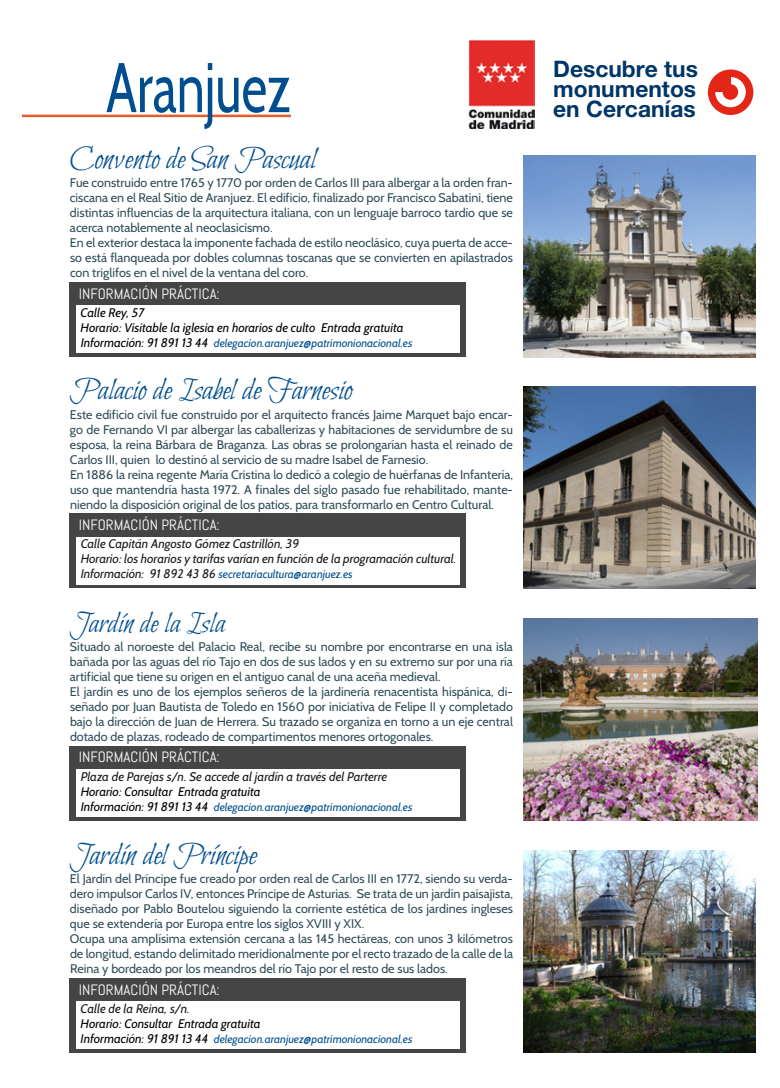
<style>
.page{position:relative;width:780px;height:1088px;background:#fff}
.page>*{position:absolute;margin:0;border:0;box-sizing:border-box;transform-origin:0 0}
.t1{font:70.12px "Cabin";color:#004e8f;scale:.71 1}
.t2{font:32.5px "Bilbo Swash Caps";color:#004e8f}
.t3{font:31.25px "Bilbo Swash Caps";color:#004e8f}
.t4{font:700 22.75px/20px "Helvetica Neue LT Pro";color:#003567;text-align:justify}
.t5{font:15px "Abel";color:#fff}
.t6{font:12.5px/15px "Cabin";color:#2f4b58}
.t7{font:italic 12.5px/15px "Cabin";color:#1a171b}
.t8{font:italic 12.5px/15px "Cabin";color:#000}
.t9{font:italic 11.25px "Cabin";color:#004e8f}
.s1{font-size:12.5px;color:#000}
.s2{font-size:12.5px;color:#1a171b}
</style>
<div class="page">
<hr style="left:23px;top:115px;width:268px;height:2px;background:#e95b29">
<img style="left:523px;top:156px;width:232px;height:202px">
<div style="left:69px;top:282px;width:396px;height:75px;background:#454545"></div>
<div style="left:76px;top:306px;width:383px;height:47px;background:#fff"></div>
<div style="left:69px;top:513px;width:396px;height:75px;background:#454545"></div>
<div style="left:76px;top:537px;width:383px;height:47px;background:#fff"></div>
<div style="left:69px;top:745px;width:396px;height:75px;background:#454545"></div>
<div style="left:76px;top:769px;width:383px;height:47px;background:#fff"></div>
<div style="left:69px;top:978px;width:396px;height:75px;background:#454545"></div>
<div style="left:76px;top:1001px;width:383px;height:47px;background:#fff"></div>
<img style="left:523px;top:387px;width:232px;height:201px">
<img style="left:523px;top:619px;width:234px;height:201px">
<img style="left:523px;top:851px;width:232px;height:202px">
<div style="left:707px;top:69px;width:46px;height:46px;background:#e42618;border-radius:50%"></div>
<div style="left:715px;top:77px;width:30px;height:30px;background:#fff;border-radius:50%"></div>
<div style="left:722px;top:84px;width:16px;height:16px;background:#e42618;border-radius:50%"></div>
<div style="left:715px;top:76px;width:15px;height:16px;background:#e42618"></div>
<img style="left:468px;top:40px;width:67px;height:88px">
<h1 class="t1" style="left:106px;top:44px;width:261px">Aranjuez</h1>
<h2 class="t2" style="left:70px;top:141px;width:248px">Convento de San Pascual</h2>
<p class="t6" style="left:70px;top:175px;width:444px">Fue construido entre 1765 y 1770 por orden de Carlos III para albergar a la orden fran&shy;ciscana en el Real Sitio de Aranjuez. El edificio, finalizado por Francisco Sabatini, tiene distintas influencias de la arquitectura italiana, con un lenguaje barroco tardío que se acerca notablemente al neoclasicismo.<br>En el exterior destaca la imponente fachada de estilo neoclásico, cuya puerta de acce&shy;so está flanqueada por dobles columnas toscanas que se convierten en apilastrados con triglifos en el nivel de la ventana del coro.</p>
<p class="t8" style="left:81px;top:305px;width:324px">Calle Rey, 57<br>Horario: Visitable la iglesia en horarios de culto Entrada gratuita</p>
<p class="t9" style="left:81px;top:336px;width:333px"><span class="s1">Información: 91 891 13 44</span> delegacion.aranjuez@patrimonionacional.es</p>
<p class="t5" style="left:79px;top:284px;width:142px">INFORMACIÓN PRÁCTICA:</p>
<h2 class="t2" style="left:70px;top:372px;width:284px">Palacio de Isabel de Farnesio</h2>
<p class="t6" style="left:70px;top:407px;width:444px">Este edificio civil fue construido por el arquitecto francés Jaime Marquet bajo encar&shy;go de Fernando VI par albergar las caballerizas y habitaciones de servidumbre de su esposa, la reina Bárbara de Braganza. Las obras se prolongarían hasta el reinado de Carlos III, quien lo destinó al servicio de su madre Isabel de Farnesio.<br>En 1886 la reina regente María Cristina lo dedicó a colegio de huérfanas de Infantería, uso que mantendría hasta 1972. A finales del siglo pasado fue rehabilitado, mante&shy;niendo la disposición original de los patios, para transformarlo en Centro Cultural.</p>
<p class="t7" style="left:81px;top:536px;width:377px">Calle Capitán Angosto Gómez Castrillón, 39<br>Horario: los horarios y tarifas varían en función de la programación cultural.</p>
<p class="t9" style="left:81px;top:568px;width:273px"><span class="s2">Información: 91 892 43 86</span> secretariacultura@aranjuez.es</p>
<p class="t5" style="left:79px;top:515px;width:142px">INFORMACIÓN PRÁCTICA:</p>
<h3 class="t3" style="left:70px;top:605px;width:157px">Jardín de la Isla</h3>
<p class="t6" style="left:70px;top:639px;width:444px">Situado al noroeste del Palacio Real, recibe su nombre por encontrarse en una isla bañada por las aguas del río Tajo en dos de sus lados y en su extremo sur por una ría artificial que tiene su origen en el antiguo canal de una aceña medieval.<br>El jardín es uno de los ejemplos señeros de la jardinería renacentista hispánica, di&shy;señado por Juan Bautista de Toledo en 1560 por iniciativa de Felipe II y completado bajo la dirección de Juan de Herrera. Su trazado se organiza en torno a un eje central dotado de plazas, rodeado de compartimentos menores ortogonales.</p>
<p class="t7" style="left:81px;top:769px;width:308px">Plaza de Parejas s/n. Se accede al jardín a través del Parterre</p>
<p class="t8" style="left:81px;top:784px;width:181px">Horario: Consultar Entrada gratuita</p>
<p class="t9" style="left:81px;top:800px;width:333px"><span class="s1">Información: 91 891 13 44</span> delegacion.aranjuez@patrimonionacional.es</p>
<p class="t5" style="left:79px;top:748px;width:142px">INFORMACIÓN PRÁCTICA:</p>
<h2 class="t2" style="left:70px;top:836px;width:189px">Jardín del Príncipe</h2>
<p class="t6" style="left:70px;top:871px;width:444px">El Jardín del Príncipe fue creado por orden real de Carlos III en 1772, siendo su verda&shy;dero impulsor Carlos IV, entonces Príncipe de Asturias. Se trata de un jardín paisajista, diseñado por Pablo Boutelou siguiendo la corriente estética de los jardines ingleses que se extendería por Europa entre los siglos XVIII y XIX.<br>Ocupa una amplísima extensión cercana a las 145 hectáreas, con unos 3 kilómetros de longitud, estando delimitado meridionalmente por el recto trazado de la calle de la Reina y bordeado por los meandros del río Tajo por el resto de sus lados.</p>
<p class="t7" style="left:81px;top:1001px;width:111px">Calle de la Reina, s/n.</p>
<p class="t8" style="left:81px;top:1016px;width:181px">Horario: Consultar Entrada gratuita</p>
<p class="t9" style="left:81px;top:1032px;width:333px"><span class="s1">Información: 91 891 13 44</span> delegacion.aranjuez@patrimonionacional.es</p>
<p class="t5" style="left:79px;top:980px;width:142px">INFORMACIÓN PRÁCTICA:</p>
<h3 class="t4" style="left:553px;top:59px;width:146px">Descubre tus monumentos en Cercanías</h3>
</div>
